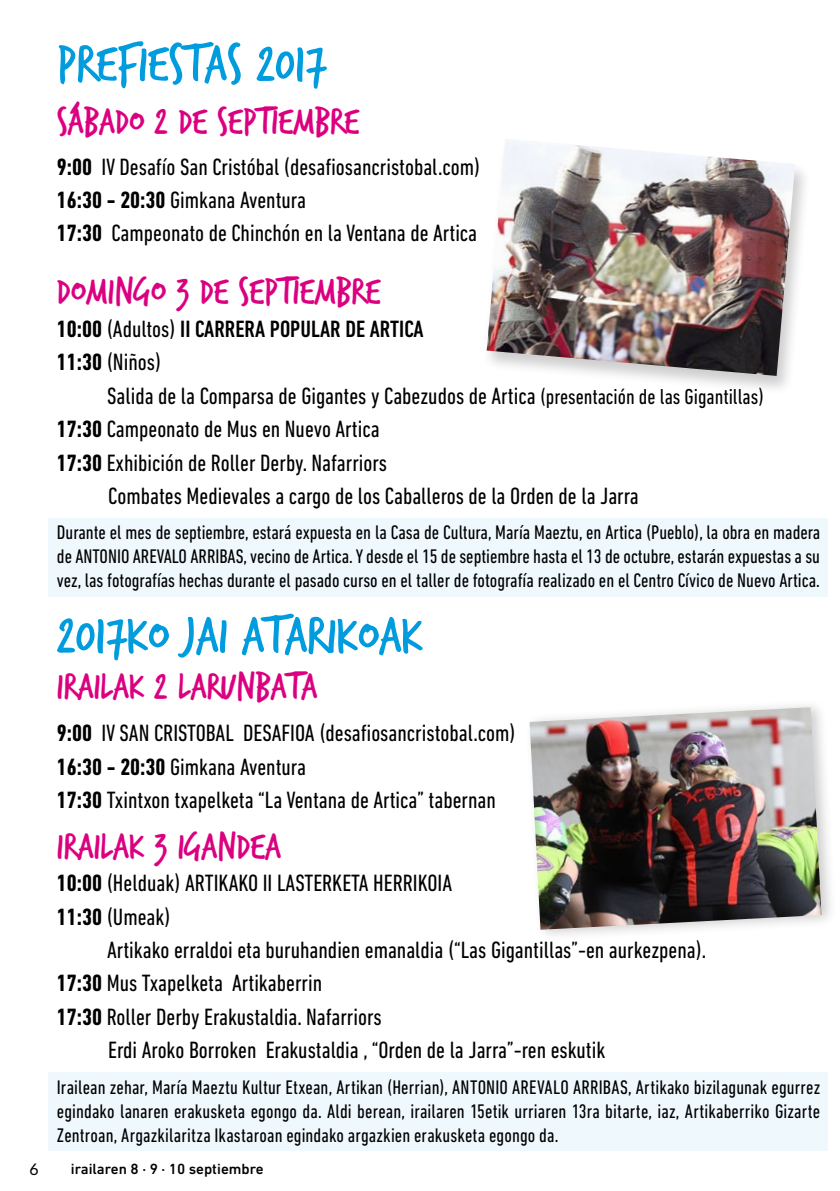
<style>
.page{position:relative;width:840px;height:1191px;background:#fff}
.page>*{position:absolute;margin:0;border:0;box-sizing:border-box;transform-origin:0 0}
.t1{font:56px "Trash Hand";color:#009cde}
.t2{font:40px "Trash Hand";color:#db0080}
.t3{font:condensed 24px/33.4px "DIN Next LT Pro";color:#000}
.t4{font:500 condensed 24px/33.4px "DIN Next LT Pro";color:#000}
.t5{font:condensed 20px/24px "DIN Next LT Pro";color:#000;text-align:justify}
.t6{font:16px "Aleo";color:#000}
.t7{font:500 15px "DIN Next LT Pro";color:#000}
.s1{font-weight:700}
.s2{font-weight:400}
.s3{font-size:22px}
</style>
<div class="page">
<div style="left:48px;top:518px;width:779px;height:79px;background:#eff8fd"></div>
<div style="left:48px;top:1072px;width:779px;height:78px;background:#eff8fd"></div>
<div style="left:481px;top:138px;width:330px;height:259px;background:#000;opacity:.2"></div>
<img style="left:486px;top:139px;width:308px;height:237px">
<div style="left:524px;top:698px;width:313px;height:244px;background:#000;opacity:.2"></div>
<img style="left:529px;top:707px;width:292px;height:222px">
<h1 class="t1" style="left:57px;top:36px;width:271px">PREFIESTAS 2017</h1>
<h2 class="t2" style="left:57px;top:102px;width:303px">SÁBADO 2 DE SEPTIEMBRE</h2>
<p class="t3" style="left:57px;top:149px;width:424px"><span class="s1">9:00</span> IV Desafío San Cristóbal (desafiosancristobal.com)<br><span class="s1">16:30 - 20:30</span> Gimkana Aventura<br><span class="s1">17:30</span> Campeonato de Chinchón en la Ventana de Artica</p>
<h2 class="t2" style="left:57px;top:272px;width:325px">DOMINGO 3 DE SEPTIEMBRE</h2>
<p class="t4" style="left:57px;top:312px;width:368px"><span class="s1">10:00</span> <span class="s2">(Adultos)</span> II CARRERA POPULAR DE ARTICA<br><span class="s1">11:30</span> <span class="s2">(Niños)</span></p>
<p class="t3" style="left:107px;top:379px;width:658px">Salida de la Comparsa de Gigantes y Cabezudos de Artica <span class="s3">(presentación de las Gigantillas)</span></p>
<p class="t3" style="left:57px;top:412px;width:324px"><span class="s1">17:30</span> Campeonato de Mus en Nuevo Artica</p>
<p class="t3" style="left:57px;top:445px;width:331px"><span class="s1">17:30</span> Exhibición de Roller Derby. Nafarriors</p>
<p class="t3" style="left:108px;top:479px;width:531px">Combates Medievales a cargo de los Caballeros de la Orden de la Jarra</p>
<p class="t5" style="left:57px;top:520px;width:764px">Durante el mes de septiembre, estará expuesta en la Casa de Cultura, María Maeztu, en Artica (Pueblo), la obra en madera de ANTONIO AREVALO ARRIBAS, vecino de Artica. Y desde el 15 de septiembre hasta el 13 de octubre, estarán expuestas a su vez, las fotografías hechas durante el pasado curso en el taller de fotografía realizado en el Centro Cívico de Nuevo Artica.</p>
<h1 class="t1" style="left:57px;top:608px;width:367px">2017ko JAI ATARIKOAK</h1>
<h2 class="t2" style="left:57px;top:667px;width:262px">IRAILAK 2 LARUNBATA</h2>
<p class="t3" style="left:57px;top:716px;width:460px"><span class="s1">9:00</span> IV SAN CRISTOBAL DESAFIOA (desafiosancristobal.com)<br><span class="s1">16:30 - 20:30</span> Gimkana Aventura<br><span class="s1">17:30</span> Txintxon txapelketa “La Ventana de Artica” tabernan</p>
<h2 class="t2" style="left:57px;top:827px;width:225px">IRAILAK 3 IGANDEA</h2>
<p class="t3" style="left:57px;top:866px;width:396px"><span class="s1">10:00</span> (Helduak) ARTIKAKO II LASTERKETA HERRIKOIA<br><span class="s1">11:30</span> (Umeak)</p>
<p class="t3" style="left:107px;top:933px;width:600px">Artikako erraldoi eta buruhandien emanaldia (“Las Gigantillas”-en aurkezpena).</p>
<p class="t3" style="left:57px;top:966px;width:267px"><span class="s1">17:30</span> Mus Txapelketa Artikaberrin</p>
<p class="t3" style="left:57px;top:999px;width:326px"><span class="s1">17:30</span> Roller Derby Erakustaldia. Nafarriors</p>
<p class="t3" style="left:108px;top:1033px;width:498px">Erdi Aroko Borroken Erakustaldia , “Orden de la Jarra”-ren eskutik</p>
<p class="t5" style="left:57px;top:1074px;width:764px">Irailean zehar, María Maeztu Kultur Etxean, Artikan (Herrian), ANTONIO AREVALO ARRIBAS, Artikako bizilagunak egurrez egindako lanaren erakusketa egongo da. Aldi berean, irailaren 15etik urriaren 13ra bitarte, iaz, Artikaberriko Gizarte Zentroan, Argazkilaritza Ikastaroan egindako argazkien erakusketa egongo da.</p>
<p class="t6" style="left:30px;top:1160px;width:10px">6</p>
<p class="t7" style="left:71px;top:1160px;width:194px">irailaren 8 · 9 · 10 septiembre</p>
</div>
